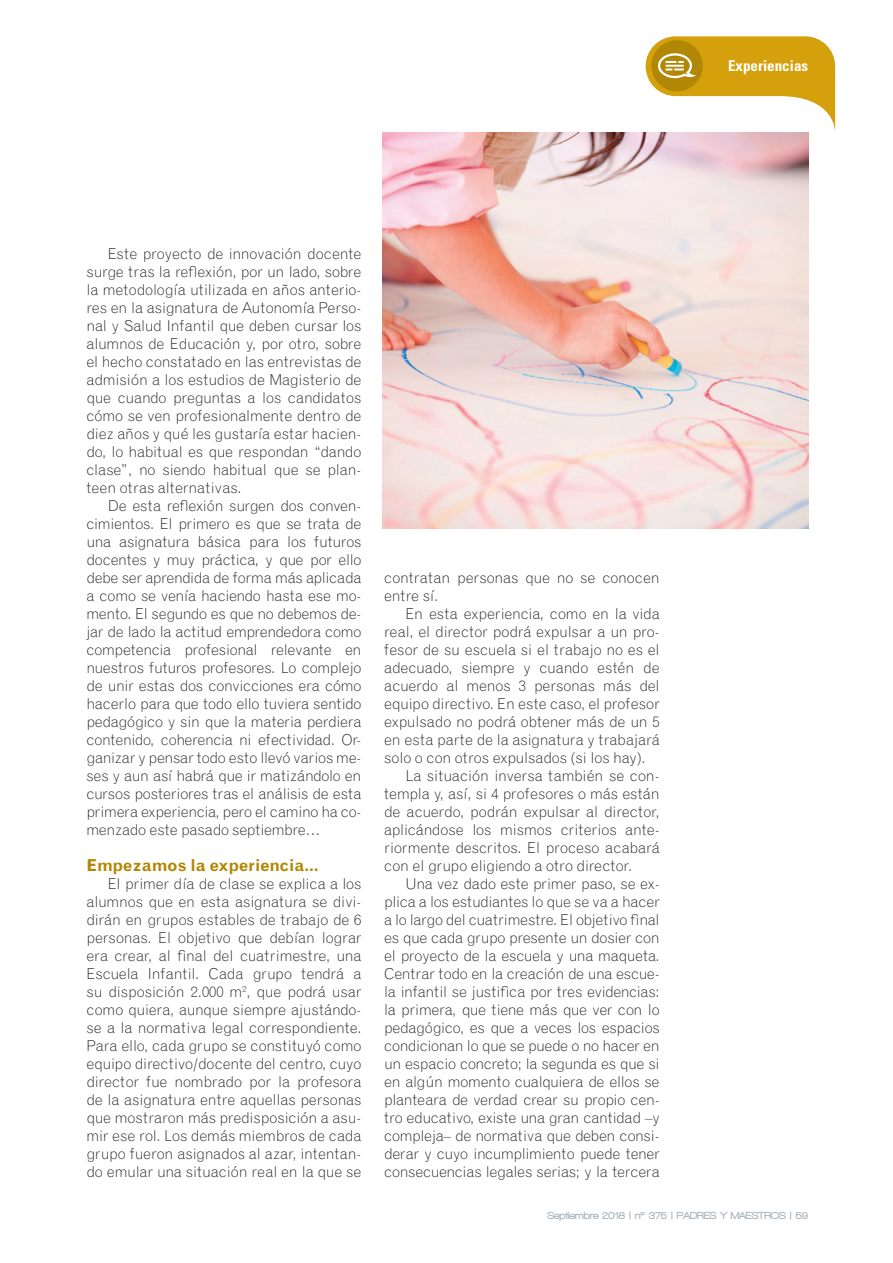
<style>
.page{position:relative;width:893px;height:1263px;background:#fff}
.page>*{position:absolute;margin:0;border:0;box-sizing:border-box;transform-origin:0 0}
.t1{font:700 16.5px "Grotesque";letter-spacing:-.015em;color:#b28705}
.t2{font:300 15px/18px "Grotesque";letter-spacing:-.015em;color:#231f20;text-align:justify}
.t3{font:700 condensed 15px "Univers";color:#fff}
.t4{font:900 10.5px "Walkway";color:#a9b3ba}
</style>
<div class="page">
<svg style="left:646px;top:36px;width:189px;height:94px"></svg>
<img style="left:383px;top:133px;width:425px;height:396px">
<p class="t3" style="left:728px;top:56px;width:81px">Experiencias</p>
<p class="t2" style="left:86px;top:244px;width:276px;text-indent:21px">Este proyecto de innovación docente surge tras la reflexión, por un lado, sobre la metodología utilizada en años anterio&shy;res en la asignatura de Autonomía Perso&shy;nal y Salud Infantil que deben cursar los alumnos de Educación y, por otro, sobre el hecho constatado en las entrevistas de admisión a los estudios de Magisterio de que cuando preguntas a los candidatos cómo se ven profesionalmente dentro de diez años y qué les gustaría estar hacien&shy;do, lo habitual es que respondan “dando clase”, no siendo habitual que se plan&shy;teen otras alternativas.</p>
<p class="t2" style="left:86px;top:496px;width:276px;text-indent:21px">De esta reflexión surgen dos conven&shy;cimientos. El primero es que se trata de una asignatura básica para los futuros docentes y muy práctica, y que por ello debe ser aprendida de forma más aplicada a como se venía haciendo hasta ese mo&shy;mento. El segundo es que no debemos de&shy;jar de lado la actitud emprendedora como competencia profesional relevante en nuestros futuros profesores. Lo complejo de unir estas dos convicciones era cómo hacerlo para que todo ello tuviera sentido pedagógico y sin que la materia perdiera contenido, coherencia ni efectividad. Or&shy;ganizar y pensar todo esto llevó varios me&shy;ses y aun así habrá que ir matizándolo en cursos posteriores tras el análisis de esta primera experiencia, pero el camino ha co&shy;menzado este pasado septiembre…</p>
<p class="t1" style="left:86px;top:855px;width:233px">Empezamos la experiencia…</p>
<p class="t2" style="left:86px;top:874px;width:276px;text-indent:21px">El primer día de clase se explica a los alumnos que en esta asignatura se divi&shy;dirán en grupos estables de trabajo de 6 personas. El objetivo que debían lograr era crear, al final del cuatrimestre, una Escuela Infantil. Cada grupo tendrá a su disposición 2.000 m<sup>2</sup>, que podrá usar como quiera, aunque siempre ajustándo&shy;se a la normativa legal correspondiente.<br>Para ello, cada grupo se constituyó como equipo directivo/docente del centro, cuyo director fue nombrado por la profesora de la asignatura entre aquellas personas que mostraron más predisposición a asu&shy;mir ese rol. Los demás miembros de cada grupo fueron asignados al azar, intentan&shy;do emular una situación real en la que se</p>
<p class="t2" style="left:384px;top:568px;width:277px">contratan personas que no se conocen entre sí.</p>
<p class="t2" style="left:405px;top:604px;width:256px">En esta experiencia, como en la vida</p>
<p class="t2" style="left:384px;top:622px;width:277px">real, el director podrá expulsar a un pro-</p>
<p class="t2" style="left:384px;top:640px;width:277px">fesor de su escuela si el trabajo no es el</p>
<p class="t2" style="left:384px;top:658px;width:277px">adecuado, siempre y cuando estén de</p>
<p class="t2" style="left:384px;top:676px;width:277px">acuerdo al menos 3 personas más del</p>
<p class="t2" style="left:384px;top:694px;width:277px">equipo directivo. En este caso, el profesor</p>
<p class="t2" style="left:384px;top:712px;width:277px">expulsado no podrá obtener más de un 5</p>
<p class="t2" style="left:384px;top:730px;width:277px">en esta parte de la asignatura y trabajará</p>
<p class="t2" style="left:384px;top:748px;width:263px">solo o con otros expulsados (si los hay).</p>
<p class="t2" style="left:405px;top:766px;width:256px">La situación inversa también se con-</p>
<p class="t2" style="left:384px;top:784px;width:277px">templa y, así, si 4 profesores o más están</p>
<p class="t2" style="left:384px;top:802px;width:277px">de acuerdo, podrán expulsar al director,</p>
<p class="t2" style="left:384px;top:820px;width:277px">aplicándose los mismos criterios ante-</p>
<p class="t2" style="left:384px;top:838px;width:277px">riormente descritos. El proceso acabará</p>
<p class="t2" style="left:384px;top:856px;width:249px">con el grupo eligiendo a otro director.</p>
<p class="t2" style="left:405px;top:874px;width:256px">Una vez dado este primer paso, se ex-</p>
<p class="t2" style="left:384px;top:892px;width:277px">plica a los estudiantes lo que se va a hacer</p>
<p class="t2" style="left:384px;top:910px;width:277px">a lo largo del cuatrimestre. El objetivo final</p>
<p class="t2" style="left:384px;top:928px;width:277px">es que cada grupo presente un dosier con</p>
<p class="t2" style="left:384px;top:946px;width:277px">el proyecto de la escuela y una maqueta.</p>
<p class="t2" style="left:384px;top:964px;width:277px">Centrar todo en la creación de una escue-</p>
<p class="t2" style="left:384px;top:982px;width:277px">la infantil se justifica por tres evidencias:</p>
<p class="t2" style="left:384px;top:1000px;width:277px">la primera, que tiene más que ver con lo</p>
<p class="t2" style="left:384px;top:1018px;width:277px">pedagógico, es que a veces los espacios</p>
<p class="t2" style="left:384px;top:1036px;width:277px">condicionan lo que se puede o no hacer en</p>
<p class="t2" style="left:384px;top:1054px;width:277px">un espacio concreto; la segunda es que si</p>
<p class="t2" style="left:384px;top:1072px;width:277px">en algún momento cualquiera de ellos se</p>
<p class="t2" style="left:384px;top:1090px;width:277px">planteara de verdad crear su propio cen-</p>
<p class="t2" style="left:384px;top:1108px;width:277px">tro educativo, existe una gran cantidad –y</p>
<p class="t2" style="left:384px;top:1126px;width:277px">compleja– de normativa que deben consi-</p>
<p class="t2" style="left:384px;top:1144px;width:277px">derar y cuyo incumplimiento puede tener</p>
<p class="t2" style="left:384px;top:1162px;width:277px">consecuencias legales serias; y la tercera</p>
<p class="t4" style="left:547px;top:1209px;width:262px">Septiembre 2018 | nº 375 | PADRES Y MAESTROS | 59</p>
</div>
